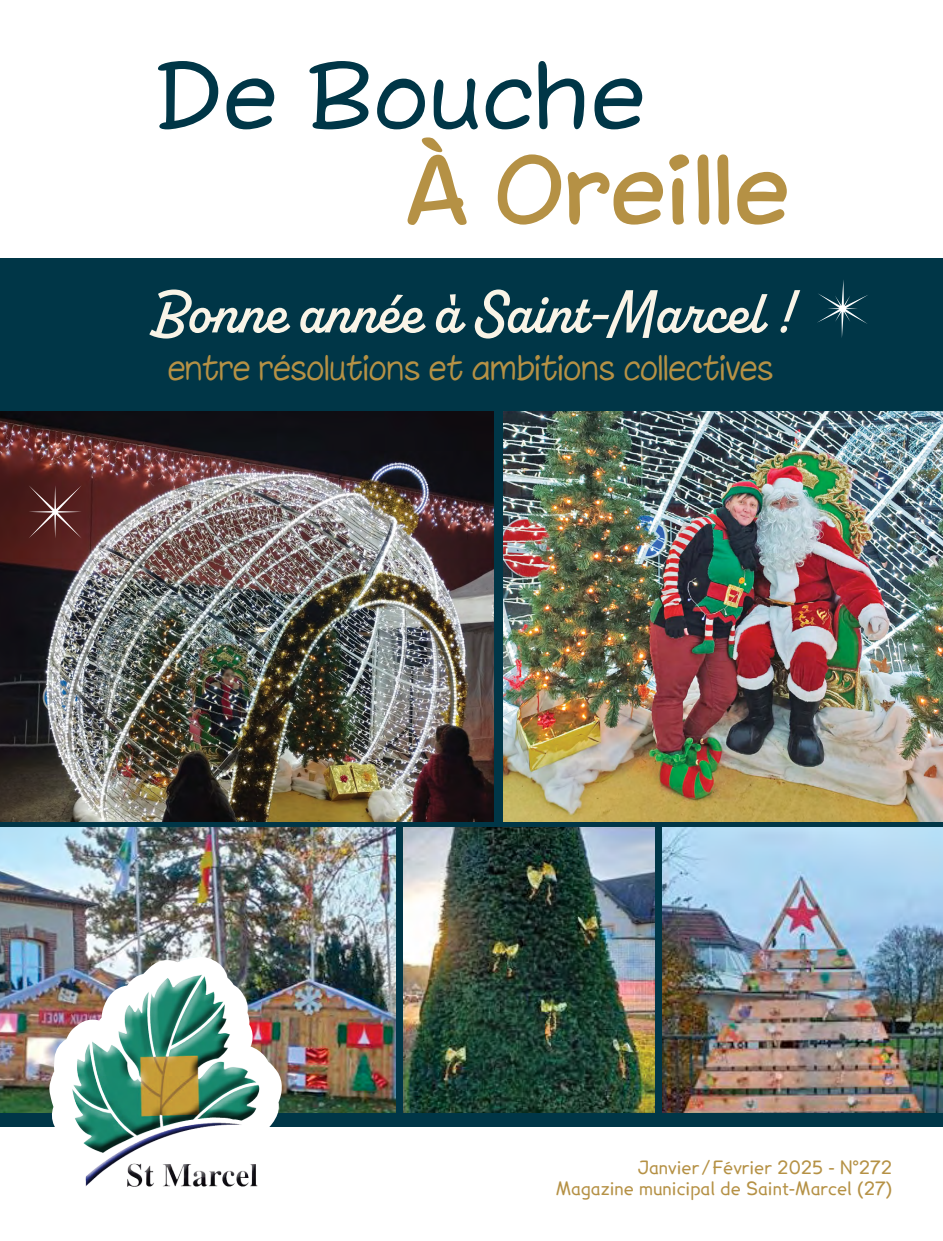
<style>
.page{position:relative;width:943px;height:1241px;background:#fff}
.page>*{position:absolute;margin:0;border:0;box-sizing:border-box;transform-origin:0 0}
.Date_agenda{font:600 61.25px "Alkaline";color:#f9f4e7}
.Date_agenda-2{font:100 31.5px "Chinacat";color:#b59145}
.t1{font:17.5px "Lexie Readable";color:#b59145}
</style>
<div class="page">
<div style="left:0;top:259px;width:943px;height:867px;background:#003647"></div>
<svg style="left:158px;top:61px;width:628px;height:164px"></svg>
<img style="left:0;top:411px;width:493px;height:410px">
<img style="left:403px;top:827px;width:251px;height:285px">
<img style="left:662px;top:827px;width:281px;height:285px">
<img style="left:0;top:827px;width:395px;height:285px">
<img style="left:504px;top:411px;width:439px;height:410px">
<img style="left:49px;top:956px;width:233px;height:171px">
<div style="left:63px;top:965px;width:202px;height:226px;background:#fff;opacity:.75"></div>
<div style="left:70px;top:971px;width:197px;height:223px;background:#000;opacity:.75"></div>
<svg style="left:817px;top:280px;width:51px;height:58px"></svg>
<svg style="left:29px;top:485px;width:53px;height:53px;background:#623332"></svg>
<svg style="left:63px;top:1188px;width:7px;height:3px"></svg>
<p class="Date_agenda" style="left:153px;top:275px;width:637px">Bonne année à Saint-Marcel !</p>
<p class="Date_agenda-2" style="left:169px;top:348px;width:607px">entre résolutions et ambitions collectives</p>
<p class="t1" style="left:637px;top:1154px;width:256px">Janvier/Février 2025 - N°272</p>
<p class="t1" style="left:556px;top:1175px;width:338px">Magazine municipal de Saint-Marcel (27)</p>
</div>
